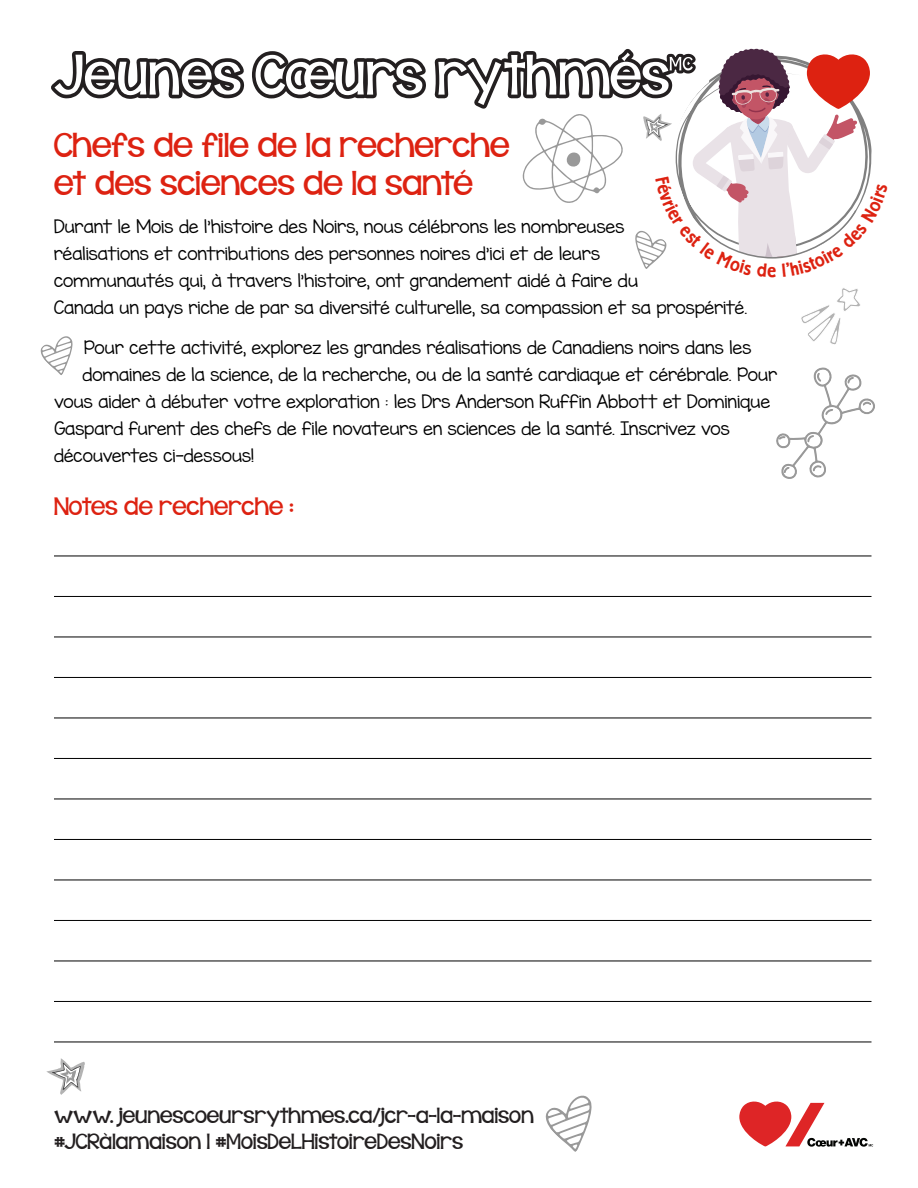
<style>
.page{position:relative;width:918px;height:1188px;background:#fff}
.page>*{position:absolute;margin:0;border:0;box-sizing:border-box;transform-origin:0 0}
.t1{font:33px/37.5px "KG Behind These Hazel Eyes";color:#d21}
.t2{font:24px "KG Behind These Hazel Eyes";color:#d21}
.t3{font:21px/25.2px "KG Behind These Hazel Eyes";letter-spacing:.005em;color:#231f20}
.t4{font:16.5px/27px "KG Miss Kindergarten";letter-spacing:.01em;color:#000}
</style>
<div class="page">
<hr style="left:54px;top:556px;width:818px;height:1px;background:#000">
<hr style="left:54px;top:596px;width:818px;height:1px;background:#000">
<hr style="left:54px;top:637px;width:818px;height:1px;background:#000">
<hr style="left:54px;top:677px;width:818px;height:1px;background:#000">
<hr style="left:54px;top:718px;width:818px;height:1px;background:#000">
<hr style="left:54px;top:758px;width:818px;height:1px;background:#000">
<hr style="left:54px;top:799px;width:818px;height:1px;background:#000">
<hr style="left:54px;top:839px;width:818px;height:1px;background:#000">
<hr style="left:54px;top:880px;width:818px;height:1px;background:#000">
<hr style="left:54px;top:920px;width:818px;height:1px;background:#000">
<hr style="left:54px;top:961px;width:818px;height:1px;background:#000">
<hr style="left:54px;top:1001px;width:818px;height:1px;background:#000">
<hr style="left:54px;top:1042px;width:818px;height:1px;background:#000">
<svg style="left:46px;top:1058px;width:39px;height:37px"></svg>
<svg style="left:545px;top:1095px;width:47px;height:57px"></svg>
<svg style="left:739px;top:1101px;width:134px;height:46px"></svg>
<svg style="left:40px;top:49px;width:835px;height:430px"></svg>
<p class="t1" style="left:54px;top:127px;width:457px">Chefs de file de la recherche et des sciences de la santé</p>
<p class="t4" style="left:54px;top:213px;width:695px">Durant le Mois de l’histoire des Noirs, nous célébrons les nombreuses<br>réalisations et contributions des personnes noires d’ici et de leurs<br>communautés qui, à travers l’histoire, ont grandement aidé à faire du<br>Canada un pays riche de par sa diversité culturelle, sa compassion et sa prospérité.</p>
<p class="t4" style="left:84px;top:334px;width:669px">Pour cette activité, explorez les grandes réalisations de Canadiens noirs dans les</p>
<p class="t4" style="left:82px;top:361px;width:696px">domaines de la science, de la recherche, ou de la santé cardiaque et cérébrale. Pour</p>
<p class="t4" style="left:54px;top:388px;width:718px">vous aider à débuter votre exploration : les Drs Anderson Ruffin Abbott et Dominique</p>
<p class="t4" style="left:54px;top:415px;width:677px">Gaspard furent des chefs de file novateurs en sciences de la santé. Inscrivez vos</p>
<p class="t4" style="left:54px;top:442px;width:201px">découvertes ci-dessous!</p>
<p class="t2" style="left:54px;top:493px;width:241px">Notes de recherche :</p>
<p class="t3" style="left:54px;top:1104px;width:481px">www. jeunescoeursrythmes.ca/jcr-a-la-maison #JCRàlamaison | #MoisDeLHistoireDesNoirs</p>
</div>
